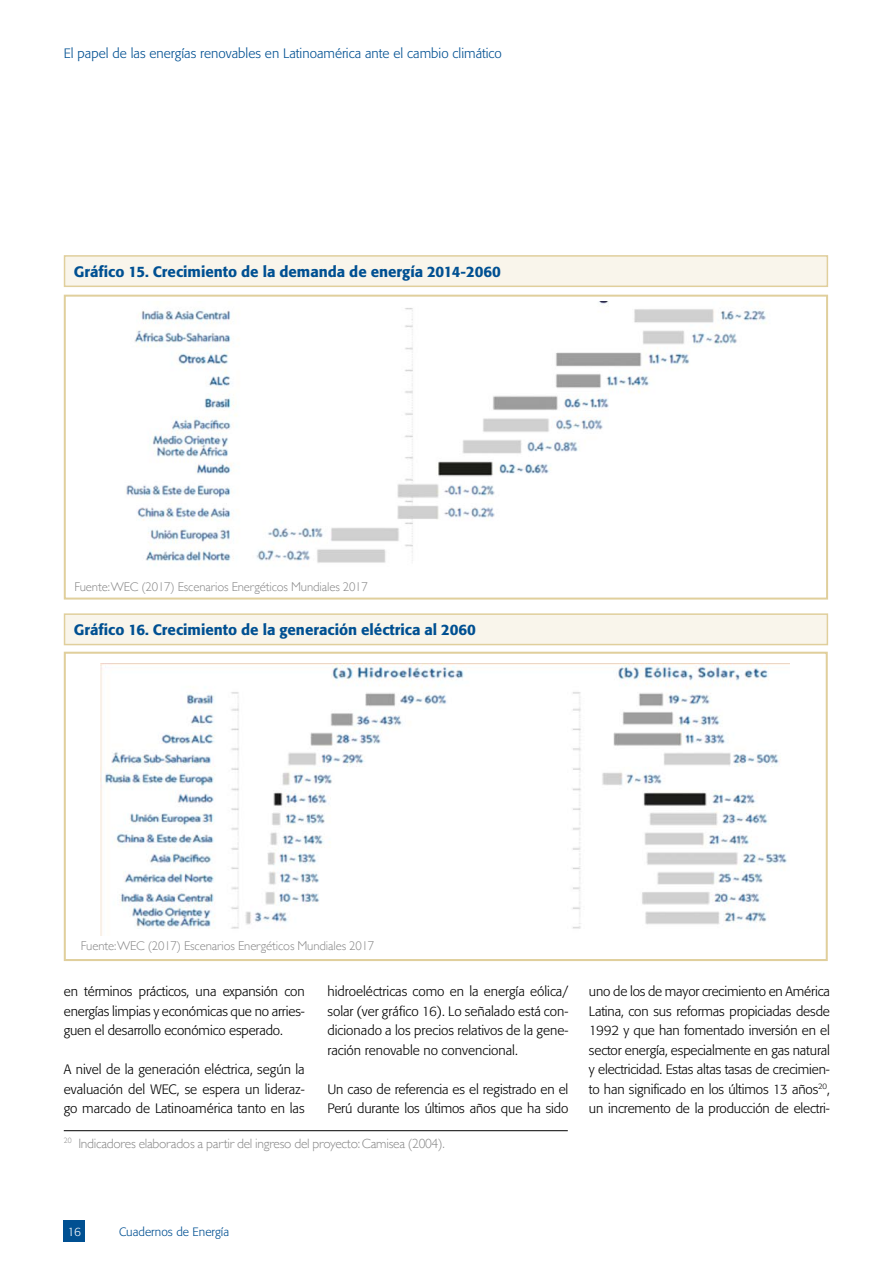
<style>
.page{position:relative;width:893px;height:1263px;background:#fff}
.page>*{position:absolute;margin:0;border:0;box-sizing:border-box;transform-origin:0 0}
.t1{font:500 15px "Formata";color:#005092}
.t2{font:300 13.5px/19.5px "Formata";letter-spacing:-.01em;color:#000;text-align:justify}
.t3{font:300 13.5px "Formata";color:#005092}
.t4{font:300 13.5px "Gill Sans";letter-spacing:-.02em;color:#878787}
.t5{font:300 12.75px "Gill Sans";letter-spacing:-.01em;color:#878787}
.t6{font:300 12px "Formata";color:#005092}
.t7{font:300 12px "Formata";color:#fff}
</style>
<div class="page">
<div style="left:64px;top:1220px;width:21px;height:22px;background:#005092"></div>
<img style="left:101px;top:663px;width:689px;height:272px">
<div style="left:64px;top:652px;width:764px;height:309px;border:2px solid #e0cf9c"></div>
<img style="left:126px;top:302px;width:641px;height:263px">
<div style="left:64px;top:295px;width:764px;height:304px;border:2px solid #e0cf9c"></div>
<div style="left:65px;top:256px;width:762px;height:30px;background:#f9f5eb"></div>
<div style="left:64px;top:255px;width:764px;height:32px;border:2px solid #e0cf9c"></div>
<div style="left:65px;top:614px;width:762px;height:30px;background:#f9f5eb"></div>
<div style="left:64px;top:613px;width:764px;height:32px;border:2px solid #e0cf9c"></div>
<hr style="left:64px;top:1130px;width:504px;height:1px;background:#000">
<p class="t3" style="left:64px;top:46px;width:440px">El papel de las energías renovables en Latinoamérica ante el cambio climático</p>
<p class="t1" style="left:74px;top:263px;width:429px">Gráfico 15. Crecimiento de la demanda de energía 2014-2060</p>
<p class="t5" style="left:74px;top:577px;width:295px">Fuente:WEC (2017) Escenarios Energéticos Mundiales 2017</p>
<p class="t1" style="left:74px;top:621px;width:404px">Gráfico 16. Crecimiento de la generación eléctrica al 2060</p>
<p class="t5" style="left:81px;top:935px;width:295px">Fuente:WEC (2017) Escenarios Energéticos Mundiales 2017</p>
<p class="t2" style="left:64px;top:982px;width:242px">en términos prácticos, una expansión con energías limpias y económicas que no arries&shy;guen el desarrollo económico esperado.</p>
<p class="t2" style="left:64px;top:1060px;width:242px">A nivel de la generación eléctrica, según la evaluación del WEC, se espera un lideraz&shy;go marcado de Latinoamérica tanto en las</p>
<p class="t2" style="left:327px;top:982px;width:242px">hidroeléctricas como en la energía eólica/ solar (ver gráfico 16). Lo señalado está con&shy;dicionado a los precios relativos de la gene&shy;ración renovable no convencional.</p>
<p class="t2" style="left:327px;top:1079px;width:242px">Un caso de referencia es el registrado en el<br>Perú durante los últimos años que ha sido</p>
<p class="t4" style="left:64px;top:1133px;width:382px"><sup>20</sup> Indicadores elaborados a partir del ingreso del proyecto: Camisea (2004).</p>
<p class="t2" style="left:589px;top:982px;width:242px">uno de los de mayor crecimiento en América Latina, con sus reformas propiciadas desde 1992 y que han fomentado inversión en el sector energía, especialmente en gas natural y electricidad. Estas altas tasas de crecimien&shy;to han significado en los últimos 13 años<sup>20</sup>, un incremento de la producción de electri-</p>
<p class="t7" style="left:68px;top:1224px;width:15px">16</p>
<p class="t6" style="left:119px;top:1224px;width:112px">Cuadernos de Energía</p>
</div>
